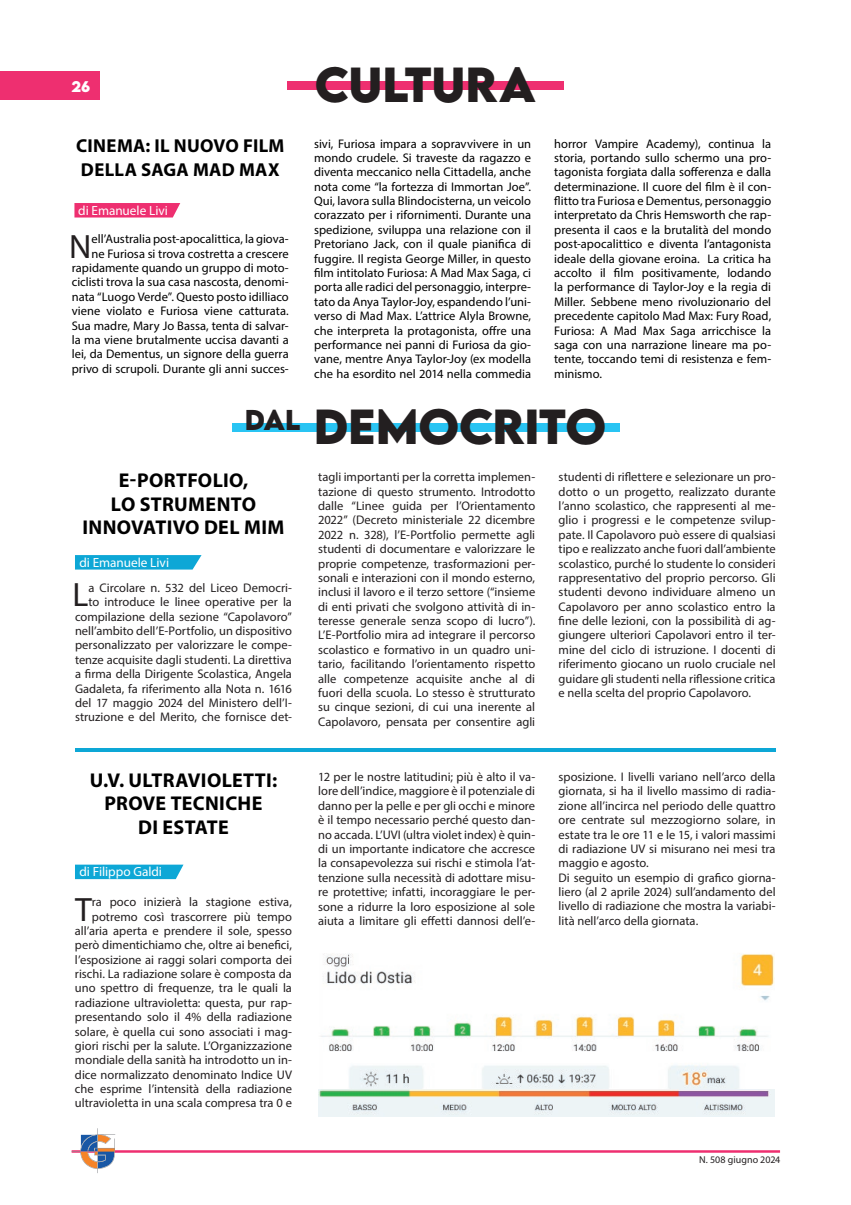
<style>
.page{position:relative;width:851px;height:1205px;background:#fff}
.page>*{position:absolute;margin:0;border:0;box-sizing:border-box;transform-origin:0 0}
.t1{font:700 43.75px "LEMONMILK";letter-spacing:-.01em;color:#231f20}
.t2{font:33.88px "Myriad Pro";color:#231f20}
.t3{font:700 20px/23.8px "Myriad Pro";letter-spacing:.015em;color:#000;text-align:center}
.t4{font:700 18.75px/23.8px "Myriad Pro";letter-spacing:.02em;color:#000}
.t5{font:700 13.75px "LEMONMILK";color:#fff}
.t6{font:13.25px "Myriad Pro";letter-spacing:-.005em;color:#fff}
.t7{font:12.5px/14.4px "Myriad Pro";color:#231f20;text-align:justify}
.t8{font:12.5px/14.4px "Myriad Pro";color:#000;text-align:justify}
.t9{font:10px "Myriad Pro";letter-spacing:.005em;color:#231f20}
</style>
<div class="page">
<div style="left:287px;top:81px;width:276px;height:8px;background:#ee2f70"></div>
<div style="left:0;top:71px;width:99px;height:28px;background:#ee2f70"></div>
<hr style="left:72px;top:1150px;width:708px;height:2px;background:#ee2f70">
<svg style="left:72px;top:1128px;width:43px;height:45px"></svg>
<hr style="left:75px;top:748px;width:700px;height:4px;background:#0da7d6">
<div style="left:232px;top:424px;width:387px;height:8px;background:#29c4f3"></div>
<svg style="left:75px;top:555px;width:126px;height:14px;background:#15aad7"></svg>
<svg style="left:75px;top:864px;width:108px;height:15px;background:#1eadd8"></svg>
<img style="left:318px;top:954px;width:456px;height:163px">
<svg style="left:74px;top:203px;width:106px;height:14px"></svg>
<p class="t5" style="left:72px;top:77px;width:20px">26</p>
<h1 class="t1" style="left:315px;top:54px;width:222px">CULTURA</h1>
<p class="t8" style="left:554px;top:136px;width:218px">horror Vampire Academy), continua la storia, portando sullo schermo una pro&shy;tagonista forgiata dalla sofferenza e dalla determinazione. Il cuore del film è il con&shy;flitto tra Furiosa e Dementus, personaggio interpretato da Chris Hemsworth che rap&shy;presenta il caos e la brutalità del mondo post-apocalittico e diventa l’antagonista ideale della giovane eroina. La critica ha accolto il film positivamente, lodando la performance di Taylor-Joy e la regia di Miller. Sebbene meno rivoluzionario del precedente capitolo Mad Max: Fury Road, Furiosa: A Mad Max Saga arricchisce la saga con una narrazione lineare ma po&shy;tente, toccando temi di resistenza e fem&shy;minismo.</p>
<h1 class="t1" style="left:245px;top:397px;width:363px"><sup>DAL</sup> DEMOCRITO</h1>
<p class="t8" style="left:314px;top:136px;width:218px">sivi, Furiosa impara a sopravvivere in un mondo crudele. Si traveste da ragazzo e diventa meccanico nella Cittadella, anche nota come “la fortezza di Immortan Joe”.<br>Qui, lavora sulla Blindocisterna, un veicolo corazzato per i rifornimenti. Durante una spedizione, sviluppa una relazione con il Pretoriano Jack, con il quale pianifica di fuggire. Il regista George Miller, in questo film intitolato Furiosa: A Mad Max Saga, ci porta alle radici del personaggio, interpre&shy;tato da Anya Taylor-Joy, espandendo l’uni&shy;verso di Mad Max. L’attrice Alyla Browne, che interpreta la protagonista, offre una performance nei panni di Furiosa da gio&shy;vane, mentre Anya Taylor-Joy (ex modella che ha esordito nel 2014 nella commedia</p>
<h3 class="t4" style="left:76px;top:133px;width:210px">CINEMA: IL NUOVO FILM<br>DELLA SAGA MAD MAX</h3>
<p class="t6" style="left:78px;top:203px;width:91px">di Emanuele Livi</p>
<p class="t8" style="left:72px;top:232px;width:218px;text-align:right">ell’Australia post-apocalittica, la giova-<br>ne Furiosa si trova costretta a crescere rapidamente quando un gruppo di moto&shy;ciclisti trova la sua casa nascosta, denomi&shy;nata “Luogo Verde”. Questo posto idilliaco viene violato e Furiosa viene catturata.<br>Sua madre, Mary Jo Bassa, tenta di salvar&shy;la ma viene brutalmente uccisa davanti a lei, da Dementus, un signore della guerra privo di scrupoli. Durante gli anni succes-</p>
<h2 class="t2" style="left:69px;top:225px;width:24px">N</h2>
<h3 class="t3" style="left:82px;top:468px;width:203px">E-PORTFOLIO,<br>LO STRUMENTO<br>INNOVATIVO DEL MIM</h3>
<p class="t6" style="left:79px;top:554px;width:91px">di Emanuele Livi</p>
<p class="t7" style="left:75px;top:580px;width:218px;text-align:right">a Circolare n. 532 del Liceo Democri&shy;to introduce le linee operative per la compilazione della sezione “Capolavoro” nell’ambito dell’E-Portfolio, un dispositivo personalizzato per valorizzare le compe&shy;tenze acquisite dagli studenti. La direttiva a firma della Dirigente Scolastica, Angela Gadaleta, fa riferimento alla Nota n. 1616 del 17 maggio 2024 del Ministero dell’I&shy;struzione e del Merito, che fornisce det-</p>
<h2 class="t2" style="left:72px;top:574px;width:17px">L</h2>
<h3 class="t3" style="left:90px;top:767px;width:189px">U.V. ULTRAVIOLETTI:<br>PROVE TECNICHE<br>DI ESTATE</h3>
<p class="t6" style="left:79px;top:864px;width:84px">di Filippo Galdi</p>
<p class="t7" style="left:75px;top:894px;width:218px;text-align:right">ra poco inizierà la stagione estiva, potremo così trascorrere più tempo all’aria aperta e prendere il sole, spesso però dimentichiamo che, oltre ai benefici, l’esposizione ai raggi solari comporta dei rischi. La radiazione solare è composta da uno spettro di frequenze, tra le quali la radiazione ultravioletta: questa, pur rap&shy;presentando solo il 4% della radiazione solare, è quella cui sono associati i mag&shy;giori rischi per la salute. L’Organizzazione mondiale della sanità ha introdotto un in&shy;dice normalizzato denominato Indice UV che esprime l’intensità della radiazione ultravioletta in una scala compresa tra 0 e</p>
<h2 class="t2" style="left:75px;top:888px;width:18px">T</h2>
<p class="t7" style="left:318px;top:470px;width:218px">tagli importanti per la corretta implemen&shy;tazione di questo strumento. Introdotto dalle “Linee guida per l’Orientamento 2022” (Decreto ministeriale 22 dicembre 2022 n. 328), l’E-Portfolio permette agli studenti di documentare e valorizzare le proprie competenze, trasformazioni per&shy;sonali e interazioni con il mondo esterno, inclusi il lavoro e il terzo settore (“insieme di enti privati che svolgono attività di in&shy;teresse generale senza scopo di lucro”).<br>L’E-Portfolio mira ad integrare il percorso scolastico e formativo in un quadro uni&shy;tario, facilitando l’orientamento rispetto alle competenze acquisite anche al di fuori della scuola. Lo stesso è strutturato su cinque sezioni, di cui una inerente al Capolavoro, pensata per consentire agli</p>
<p class="t7" style="left:318px;top:769px;width:218px">12 per le nostre latitudini; più è alto il va&shy;lore dell’indice, maggiore è il potenziale di danno per la pelle e per gli occhi e minore è il tempo necessario perché questo dan&shy;no accada. L’UVI (ultra violet index) è quin&shy;di un importante indicatore che accresce la consapevolezza sui rischi e stimola l’at&shy;tenzione sulla necessità di adottare misu&shy;re protettive; infatti, incoraggiare le per&shy;sone a ridurre la loro esposizione al sole aiuta a limitare gli effetti dannosi dell’e-</p>
<p class="t7" style="left:558px;top:470px;width:218px">studenti di riflettere e selezionare un pro&shy;dotto o un progetto, realizzato durante l’anno scolastico, che rappresenti al me&shy;glio i progressi e le competenze svilup&shy;pate. Il Capolavoro può essere di qualsiasi tipo e realizzato anche fuori dall’ambiente scolastico, purché lo studente lo consideri rappresentativo del proprio percorso. Gli studenti devono individuare almeno un Capolavoro per anno scolastico entro la fine delle lezioni, con la possibilità di ag&shy;giungere ulteriori Capolavori entro il ter&shy;mine del ciclo di istruzione. I docenti di riferimento giocano un ruolo cruciale nel guidare gli studenti nella riflessione critica e nella scelta del proprio Capolavoro.</p>
<p class="t7" style="left:558px;top:769px;width:218px;text-align:left">sposizione. I livelli variano nell’arco della giornata, si ha il livello massimo di radia&shy;zione all’incirca nel periodo delle quattro ore centrate sul mezzogiorno solare, in estate tra le ore 11 e le 15, i valori massimi di radiazione UV si misurano nei mesi tra maggio e agosto.<br>Di seguito un esempio di grafico giorna&shy;liero (al 2 aprile 2024) sull’andamento del livello di radiazione che mostra la variabi&shy;lità nell’arco della giornata.</p>
<p class="t9" style="left:699px;top:1153px;width:83px">N. 508 giugno 2024</p>
</div>
